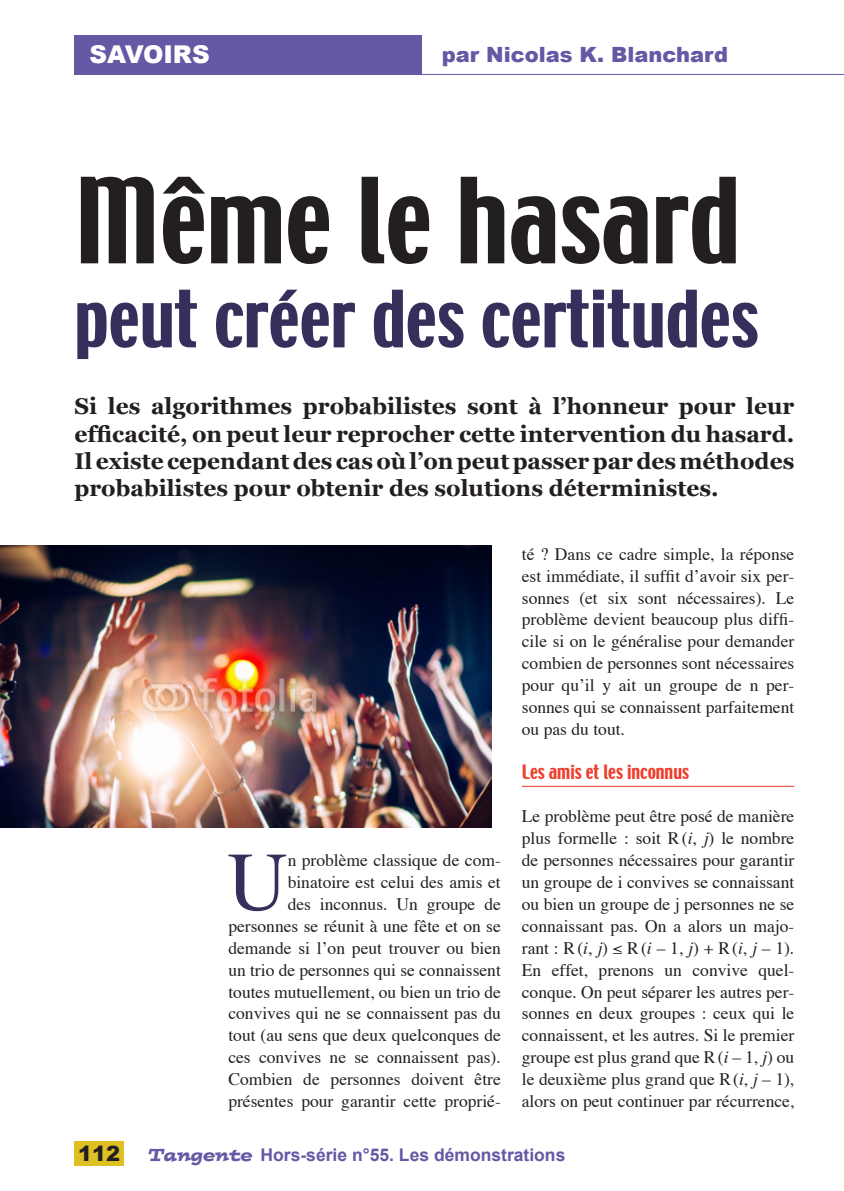
<style>
.page{position:relative;width:844px;height:1191px;background:#fff}
.page>*{position:absolute;margin:0;border:0;box-sizing:border-box;transform-origin:0 0}
.titre{font:105px "Techno";color:#231f20}
.texte_lettrine{font:83.65px "Times";color:#362f5c}
.t1{font:70px "Techno";color:#362f5c}
.t2{font:900 24.5px "Arial";color:#fff}
.chapô{font:700 22.75px/27.3px "Georgia";color:#231f20;text-align:justify}
.t3{font:900 21px "Arial";color:#6558a5}
.t4{font:900 21px "Arial";color:#231f20}
.texte_lettrine-2{font:17.5px/21.9px "Times";color:#231f20;text-align:right}
.texte_courant{font:17.5px/21.9px "Times";color:#231f20;text-align:justify}
.t5{font:700 17.5px "Arial";color:#6558a5}
.intertitre{font:17.5px "Techno";color:#ef3e2e}
.s1{font-style:italic}
.s2{font-family:"Postino";font-weight:400;font-style:italic}
</style>
<div class="page">
<div style="left:74px;top:1141px;width:50px;height:25px;background:#dec023"></div>
<hr style="left:521px;top:786px;width:273px;height:1px;background:#ef3e2e">
<div style="left:74px;top:35px;width:348px;height:39px;background:#6558a5"></div>
<hr style="left:74px;top:74px;width:769px;height:1px;background:#6558a5">
<img style="left:0;top:546px;width:491px;height:281px">
<p class="t2" style="left:89px;top:41px;width:122px">SAVOIRS</p>
<p class="t3" style="left:441px;top:43px;width:288px">par Nicolas K. Blanchard</p>
<p class="titre" style="left:74px;top:150px;width:667px">Même le hasard</p>
<p class="t1" style="left:74px;top:272px;width:685px">peut créer des certitudes</p>
<p class="chapô" style="left:74px;top:393px;width:721px">Si les algorithmes probabilistes sont à l’honneur pour leur efficacité, on peut leur reprocher cette intervention du hasard.<br>Il existe cependant des cas où l’on peut passer par des méthodes probabilistes pour obtenir des solutions déterministes.</p>
<p class="texte_lettrine-2" style="left:228px;top:850px;width:274px">n problème classique de com&shy;binatoire est celui des amis et<br>des inconnus. Un groupe de personnes se réunit à une fête et on se demande si l’on peut trouver ou bien un trio de personnes qui se connaissent toutes mutuellement, ou bien un trio de convives qui ne se connaissent pas du tout (au sens que deux quelconques de ces convives ne se connaissent pas).<br>Combien de personnes doivent être présentes pour garantir cette proprié-</p>
<p class="texte_lettrine" style="left:227px;top:829px;width:62px">U</p>
<p class="texte_lettrine-2" style="left:521px;top:544px;width:274px;text-align:justify">té ? Dans ce cadre simple, la réponse est immédiate, il suffit d’avoir six per&shy;sonnes (et six sont nécessaires). Le problème devient beaucoup plus diffi&shy;cile si on le généralise pour demander combien de personnes sont nécessaires pour qu’il y ait un groupe de n per&shy;sonnes qui se connaissent parfaitement ou pas du tout.</p>
<p class="intertitre" style="left:521px;top:759px;width:169px">Les amis et les inconnus</p>
<p class="texte_courant" style="left:521px;top:806px;width:274px">Le problème peut être posé de manière plus formelle : soit R(<span class="s1">i</span>, <span class="s1">j</span>) le nombre de personnes nécessaires pour garantir un groupe de i convives se connaissant ou bien un groupe de j personnes ne se connaissant pas. On a alors un majo&shy;rant : R(<span class="s1">i</span>, <span class="s1">j</span>) ≤ R(<span class="s1">i</span> – 1, <span class="s1">j</span>) + R(<span class="s1">i</span>, <span class="s1">j</span> – 1).<br>En effet, prenons un convive quel&shy;conque. On peut séparer les autres per&shy;sonnes en deux groupes : ceux qui le connaissent, et les autres. Si le premier groupe est plus grand que R(<span class="s1">i</span> – 1, <span class="s1">j</span>) ou le deuxième plus grand que R(<span class="s1">i</span>, <span class="s1">j</span> – 1), alors on peut continuer par récurrence,</p>
<p class="t4" style="left:78px;top:1142px;width:44px">112</p>
<p class="t5" style="left:149px;top:1143px;width:418px"><span class="s2">Tangente</span> Hors-série n°55. Les démonstrations</p>
</div>
